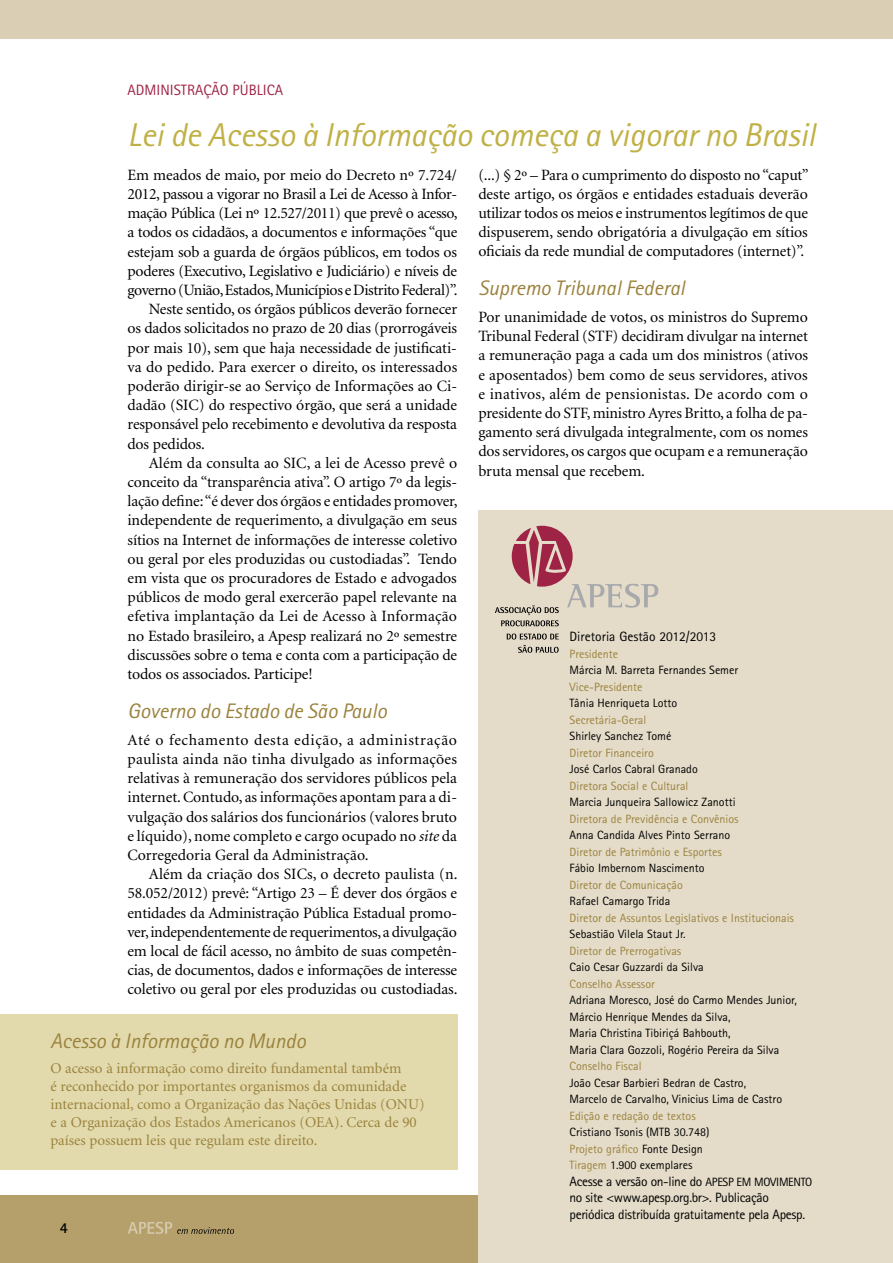
<style>
.page{position:relative;width:893px;height:1263px;background:#fff}
.page>*{position:absolute;margin:0;border:0;box-sizing:border-box;transform-origin:0 0}
.t1{font:italic 33px "Rotis Sans Serif Std";color:#c0b146}
.t2{font:italic 21px "Rotis Sans Serif Std";color:#9b823d}
.t3{font:15.75px/19.2px "Minion";letter-spacing:-.01em;color:#000;text-align:justify}
.t4{font:15.75px "Minion";letter-spacing:.015em;color:#000}
.t5{font:15px/18px "Minion";color:#9b823d}
.t6{font:15px "Rotis Sans Serif Std";color:#9f2345}
.t7{font:700 15px "Libre Semi Sans S Si";color:#000}
.t8{font:13.5px/16.5px "Rotis Sans Serif Std";letter-spacing:-.025em;color:#000}
.t9{font:13.5px "Rotis Sans Serif Std";color:#000}
.t10{font:12px/16.5px "Rotis Sans Serif Std";color:#000}
.t11{font:12px "Rotis Sans Serif Std";color:#9b823d}
.s1{font-style:italic}
.s2{color:#9b823d}
.s3{font-size:12px}
</style>
<div class="page">
<div style="left:0;top:0;width:893px;height:39px;background:#dacfb5"></div>
<div style="left:0;top:1196px;width:893px;height:67px;background:#b5a06c"></div>
<svg style="left:128px;top:1222px;width:106px;height:12px"></svg>
<div style="left:0;top:1014px;width:457px;height:155px;background:#e2daac"></div>
<div style="left:478px;top:510px;width:415px;height:753px;background:#e4dcc9"></div>
<svg style="left:495px;top:526px;width:163px;height:127px"></svg>
<p class="t6" style="left:128px;top:82px;width:17px">Administração</p>
<p class="t6" style="left:233px;top:82px;width:9px">pública</p>
<h1 class="t1" style="left:128px;top:115px;width:689px">Lei de Acesso à Informação começa a vigorar no Brasil</h1>
<p class="t3" style="left:128px;top:166px;width:331px">Em meados de maio, por meio do Decreto nº 7.724/</p>
<p class="t3" style="left:128px;top:185px;width:331px">2012, passou a vigorar no Brasil a Lei de Acesso à Infor-</p>
<p class="t3" style="left:128px;top:204px;width:332px">mação Pública (Lei nº 12.527/2011) que prevê o acesso,</p>
<p class="t3" style="left:128px;top:223px;width:331px">a todos os cidadãos, a documentos e informações “que</p>
<p class="t3" style="left:128px;top:243px;width:331px">estejam sob a guarda de órgãos públicos, em todos os</p>
<p class="t3" style="left:128px;top:262px;width:331px">poderes (Executivo, Legislativo e Judiciário) e níveis de</p>
<p class="t3" style="left:128px;top:281px;width:331px">governo (União, Estados, Municípios e Distrito Federal)”.</p>
<p class="t3" style="left:149px;top:300px;width:310px">Neste sentido, os órgãos públicos deverão fornecer</p>
<p class="t3" style="left:128px;top:319px;width:331px">os dados solicitados no prazo de 20 dias (prorrogáveis</p>
<p class="t3" style="left:128px;top:339px;width:331px">por mais 10), sem que haja necessidade de justificati-</p>
<p class="t3" style="left:128px;top:358px;width:331px">va do pedido. Para exercer o direito, os interessados</p>
<p class="t3" style="left:128px;top:377px;width:331px">poderão dirigir-se ao Serviço de Informações ao Ci-</p>
<p class="t3" style="left:128px;top:396px;width:331px">dadão (SIC) do respectivo órgão, que será a unidade</p>
<p class="t3" style="left:128px;top:415px;width:331px">responsável pelo recebimento e devolutiva da resposta</p>
<p class="t3" style="left:128px;top:435px;width:79px">dos pedidos.</p>
<p class="t3" style="left:149px;top:454px;width:310px">Além da consulta ao SIC, a lei de Acesso prevê o</p>
<p class="t3" style="left:128px;top:473px;width:331px">conceito da “transparência ativa”. O artigo 7º da legis-</p>
<p class="t3" style="left:128px;top:492px;width:332px">lação define: “é dever dos órgãos e entidades promover,</p>
<p class="t3" style="left:128px;top:511px;width:331px">independente de requerimento, a divulgação em seus</p>
<p class="t3" style="left:128px;top:531px;width:331px">sítios na Internet de informações de interesse coletivo</p>
<p class="t3" style="left:128px;top:550px;width:331px">ou geral por eles produzidas ou custodiadas”. Tendo</p>
<p class="t3" style="left:128px;top:569px;width:331px">em vista que os procuradores de Estado e advogados</p>
<p class="t3" style="left:128px;top:588px;width:331px">públicos de modo geral exercerão papel relevante na</p>
<p class="t4" style="left:128px;top:609px;width:331px">efetiva implantação da Lei de Acesso à Informação</p>
<p class="t3" style="left:128px;top:627px;width:331px">no Estado brasileiro, a Apesp realizará no 2º semestre</p>
<p class="t3" style="left:128px;top:646px;width:331px">discussões sobre o tema e conta com a participação de</p>
<p class="t3" style="left:128px;top:665px;width:187px">todos os associados. Participe!</p>
<h2 class="t2" style="left:128px;top:698px;width:261px">Governo do Estado de São Paulo</h2>
<p class="t3" style="left:128px;top:731px;width:331px">Até o fechamento desta edição, a administração paulista ainda não tinha divulgado as informações relativas à remuneração dos servidores públicos pela internet. Contudo, as informações apontam para a di&shy;vulgação dos salários dos funcionários (valores bruto e líquido), nome completo e cargo ocupado no <span class="s1">site</span> da Corregedoria Geral da Administração.</p>
<p class="t3" style="left:128px;top:865px;width:331px;text-indent:21px">Além da criação dos SICs, o decreto paulista (n.<br>58.052/2012) prevê: “Artigo 23 – É dever dos órgãos e entidades da Administração Pública Estadual promo&shy;ver, independentemente de requerimentos, a divulgação em local de fácil acesso, no âmbito de suas competên&shy;cias, de documentos, dados e informações de interesse coletivo ou geral por eles produzidas ou custodiadas.</p>
<h2 class="t2" style="left:50px;top:1028px;width:257px">Acesso à Informação no Mundo</h2>
<p class="t5" style="left:50px;top:1060px;width:376px">O acesso à informação como direito fundamental também<br>é reconhecido por importantes organismos da comunidade internacional, como a Organização das Nações Unidas (ONU) e a Organização dos Estados Americanos (OEA). Cerca de 90 países possuem leis que regulam este direito.</p>
<p class="t3" style="left:478px;top:165px;width:332px">(...) § 2º – Para o cumprimento do disposto no “caput” deste artigo, os órgãos e entidades estaduais deverão utilizar todos os meios e instrumentos legítimos de que dispuserem, sendo obrigatória a divulgação em sítios oficiais da rede mundial de computadores (internet)”.</p>
<h2 class="t2" style="left:478px;top:276px;width:208px">Supremo Tribunal Federal</h2>
<p class="t3" style="left:478px;top:308px;width:331px">Por unanimidade de votos, os ministros do Supremo Tribunal Federal (STF) decidiram divulgar na internet a remuneração paga a cada um dos ministros (ativos e aposentados) bem como de seus servidores, ativos e inativos, além de pensionistas. De acordo com o presidente do STF, ministro Ayres Britto, a folha de pa&shy;gamento será divulgada integralmente, com os nomes dos servidores, os cargos que ocupam e a remuneração bruta mensal que recebem.</p>
<p class="t9" style="left:570px;top:629px;width:148px">Diretoria Gestão 2012/2013</p>
<p class="t11" style="left:570px;top:646px;width:50px">Presidente</p>
<p class="t10" style="left:570px;top:662px;width:170px">Márcia M. Barreta Fernandes Semer</p>
<p class="t11" style="left:570px;top:679px;width:75px">Vice-Presidente</p>
<p class="t10" style="left:570px;top:695px;width:109px">Tânia Henriqueta Lotto</p>
<p class="t11" style="left:570px;top:712px;width:78px">Secretária-Geral</p>
<p class="t10" style="left:570px;top:728px;width:103px">Shirley Sanchez Tomé</p>
<p class="t11" style="left:570px;top:745px;width:86px">Diretor Financeiro</p>
<p class="t10" style="left:570px;top:761px;width:130px">José Carlos Cabral Granado</p>
<p class="t11" style="left:570px;top:778px;width:120px">Diretora Social e Cultural</p>
<p class="t10" style="left:570px;top:794px;width:168px">Marcia Junqueira Sallowicz Zanotti</p>
<p class="t11" style="left:570px;top:811px;width:171px">Diretora de Previdência e Convênios</p>
<p class="t10" style="left:570px;top:827px;width:162px">Anna Candida Alves Pinto Serrano</p>
<p class="t11" style="left:570px;top:844px;width:154px">Diretor de Patrimônio e Esportes</p>
<p class="t10" style="left:570px;top:860px;width:136px">Fábio Imbernom Nascimento</p>
<p class="t11" style="left:570px;top:877px;width:115px">Diretor de Comunicação</p>
<p class="t10" style="left:570px;top:893px;width:102px">Rafael Camargo Trida</p>
<p class="t11" style="left:570px;top:910px;width:226px">Diretor de Assuntos Legislativos e Institucionais</p>
<p class="t10" style="left:570px;top:926px;width:118px">Sebastião Vilela Staut Jr.</p>
<p class="t11" style="left:570px;top:943px;width:113px">Diretor de Prerrogativas</p>
<p class="t10" style="left:570px;top:959px;width:136px">Caio Cesar Guzzardi da Silva</p>
<p class="t11" style="left:570px;top:976px;width:87px">Conselho Assessor</p>
<p class="t10" style="left:570px;top:992px;width:229px">Adriana Moresco, José do Carmo Mendes Junior, Márcio Henrique Mendes da Silva,<br>Maria Christina Tibiriçá Bahbouth,<br>Maria Clara Gozzoli, Rogério Pereira da Silva</p>
<p class="t11" style="left:570px;top:1059px;width:74px">Conselho Fiscal</p>
<p class="t10" style="left:570px;top:1074px;width:214px">João Cesar Barbieri Bedran de Castro,<br>Marcelo de Carvalho, Vinicius Lima de Castro</p>
<p class="t11" style="left:570px;top:1108px;width:128px">Edição e redação de textos</p>
<p class="t10" style="left:570px;top:1124px;width:142px">Cristiano Tsonis (MTB 30.748)<br><span class="s2">Projeto gráfico</span> Fonte Design<br><span class="s2">Tiragem</span> 1.900 exemplares</p>
<p class="t8" style="left:570px;top:1173px;width:244px">Acesse a versão on-line do <span class="s3">APESP EM MOVIMENTO </span>no site &lt;www.apesp.org.br&gt;. Publicação periódica distribuída gratuitamente pela Apesp.</p>
<p class="t7" style="left:60px;top:1219px;width:10px">4</p>
</div>
